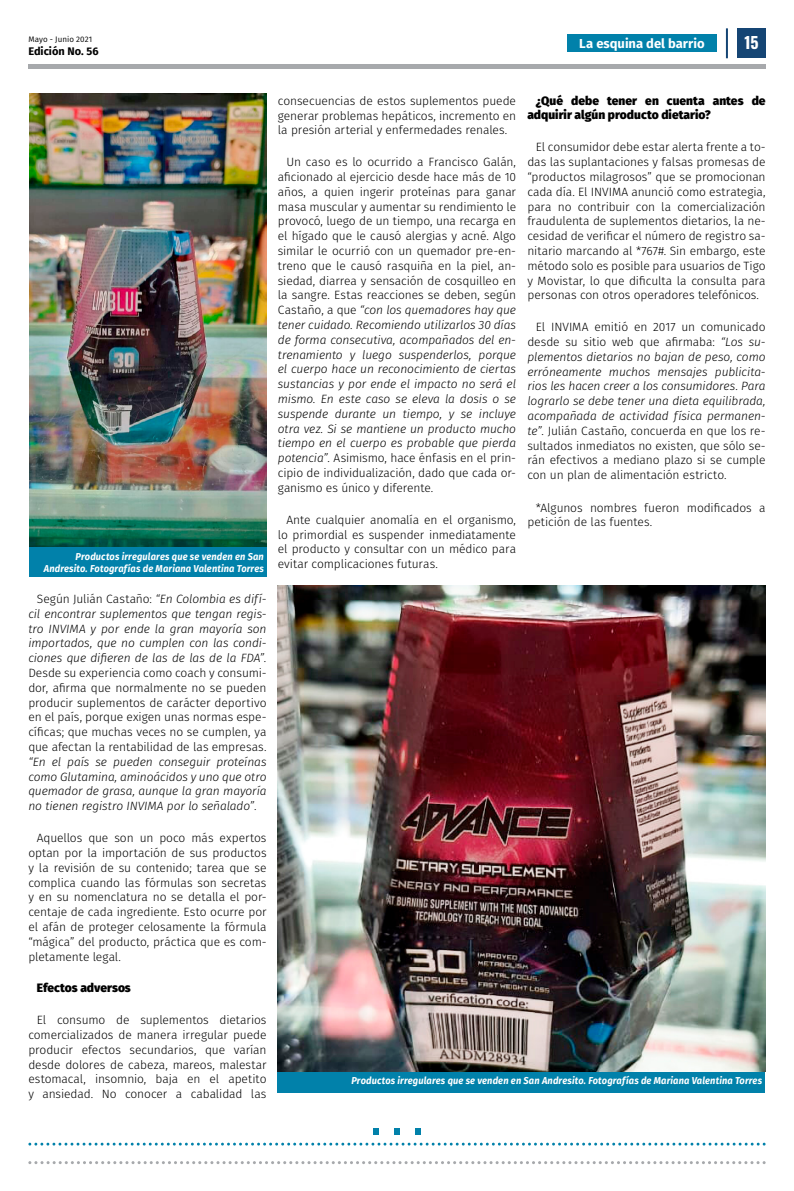
<style>
.page{position:relative;width:794px;height:1191px;background:#fff}
.page>*{position:absolute;margin:0;border:0;box-sizing:border-box;transform-origin:0 0}
.t1{font:700 16px "Oswald";color:#fff}
.t2{font:700 13px "Fira Sans";letter-spacing:-.005em;color:#fff}
.t3{font:300 12px/14.8px "Fira Sans";letter-spacing:-.01em;color:#000;text-align:justify}
.t4{font:italic 300 12px/14.8px "Fira Sans";letter-spacing:-.01em;color:#000;text-align:justify}
.t5{font:900 12px/14.8px "Fira Sans";color:#000}
.t6{font:700 11px "Fira Sans";color:#000}
.t7{font:italic 700 10px/12px "Fira Sans";letter-spacing:.015em;color:#fff;text-align:right;scale:.93 1}
.t8{font:8px "Fira Sans";letter-spacing:.01em;color:#000}
.s1{font-style:normal}
.s2{font-style:italic}
</style>
<div class="page">
<div style="left:567px;top:35px;width:150px;height:17px;background:#0181aa"></div>
<div style="left:737px;top:28px;width:28px;height:30px;background:#154574"></div>
<hr style="left:726px;top:28px;width:2px;height:30px;background:#154574">
<svg style="left:28px;top:1161px;width:737px;height:3px"></svg>
<div style="left:28px;top:64px;width:737px;height:5px;background:#a7a9ac"></div>
<svg style="left:373px;top:1128px;width:6px;height:6px"></svg>
<svg style="left:394px;top:1128px;width:6px;height:6px"></svg>
<svg style="left:415px;top:1128px;width:6px;height:6px"></svg>
<svg style="left:30px;top:1142px;width:735px;height:3px"></svg>
<div style="left:277px;top:1071px;width:488px;height:21px;background:#0181aa"></div>
<img style="left:29px;top:94px;width:237px;height:453px">
<div style="left:29px;top:547px;width:237px;height:30px;background:#0181aa"></div>
<img style="left:278px;top:585px;width:487px;height:486px">
<p class="t8" style="left:28px;top:33px;width:65px">Mayo - Junio 2021</p>
<p class="t6" style="left:28px;top:42px;width:72px">Edición No. 56</p>
<p class="t2" style="left:579px;top:32px;width:127px">La esquina del barrio</p>
<h1 class="t1" style="left:744px;top:29px;width:16px">15</h1>
<p class="t7" style="left:44px;top:549px;width:238px">Productos irregulares que se venden en San<br>Andresito. Fotografías de Mariana Valentina Torres</p>
<p class="t4" style="left:28px;top:591px;width:240px;text-indent:9px"><span class="s1">Según Julián Castaño:</span> “En Colombia es difí&shy;cil encontrar suplementos que tengan regis&shy;tro INVIMA y por ende la gran mayoría son importados, que no cumplen con las condi&shy;ciones que difieren de las de las de la FDA”.</p>
<p class="t3" style="left:28px;top:665px;width:240px">Desde su experiencia como coach y consumi&shy;dor, afirma que normalmente no se pueden producir suplementos de carácter deportivo en el país, porque exigen unas normas espe&shy;cíficas; que muchas veces no se cumplen, ya que afectan la rentabilidad de las empresas.</p>
<p class="t4" style="left:28px;top:754px;width:240px">“En el país se pueden conseguir proteínas como Glutamina, aminoácidos y uno que otro quemador de grasa, aunque la gran mayoría no tienen registro INVIMA por lo señalado”<span class="s1">.</span></p>
<p class="t3" style="left:28px;top:830px;width:240px;text-indent:9px">Aquellos que son un poco más expertos optan por la importación de sus productos y la revisión de su contenido; tarea que se complica cuando las fórmulas son secretas y en su nomenclatura no se detalla el por&shy;centaje de cada ingrediente. Esto ocurre por el afán de proteger celosamente la fórmula “mágica” del producto, práctica que es com&shy;pletamente legal.</p>
<p class="t5" style="left:37px;top:979px;width:95px">Efectos adversos</p>
<p class="t3" style="left:28px;top:1012px;width:240px;text-indent:9px">El consumo de suplementos dietarios comercializados de manera irregular puede producir efectos secundarios, que varían desde dolores de cabeza, mareos, malestar estomacal, insomnio, baja en el apetito y ansiedad. No conocer a cabalidad las</p>
<p class="t3" style="left:278px;top:93px;width:240px">consecuencias de estos suplementos puede generar problemas hepáticos, incremento en la presión arterial y enfermedades renales.</p>
<p class="t3" style="left:278px;top:154px;width:240px;text-indent:9px">Un caso es lo ocurrido a Francisco Galán, aficionado al ejercicio desde hace más de 10 años, a quien ingerir proteínas para ganar masa muscular y aumentar su rendimiento le provocó, luego de un tiempo, una recarga en el hígado que le causó alergias y acné. Algo similar le ocurrió con un quemador pre-en&shy;treno que le causó rasquiña en la piel, an&shy;siedad, diarrea y sensación de cosquilleo en la sangre. Estas reacciones se deben, según Castaño, a que <span class="s2">“con los quemadores hay que tener cuidado. Recomiendo utilizarlos 30 días de forma consecutiva, acompañados del en&shy;trenamiento y luego suspenderlos, porque el cuerpo hace un reconocimiento de ciertas sustancias y por ende el impacto no será el mismo. En este caso se eleva la dosis o se suspende durante un tiempo, y se incluye otra vez. Si se mantiene un producto mucho tiempo en el cuerpo es probable que pierda potencia”.</span> Asimismo, hace énfasis en el prin&shy;cipio de individualización, dado que cada or&shy;ganismo es único y diferente.</p>
<p class="t3" style="left:278px;top:512px;width:240px;text-indent:9px">Ante cualquier anomalía en el organismo, lo primordial es suspender inmediatamente el producto y consultar con un médico para evitar complicaciones futuras.</p>
<p class="t5" style="left:527px;top:92px;width:240px;text-indent:9px">¿Qué debe tener en cuenta antes de adquirir algún producto dietario?</p>
<p class="t3" style="left:527px;top:140px;width:240px;text-indent:9px">El consumidor debe estar alerta frente a to&shy;das las suplantaciones y falsas promesas de “productos milagrosos” que se promocionan cada día. El INVIMA anunció como estrategia, para no contribuir con la comercialización fraudulenta de suplementos dietarios, la ne&shy;cesidad de verificar el número de registro sa&shy;nitario marcando al *767#. Sin embargo, este método solo es posible para usuarios de Tigo y Movistar, lo que dificulta la consulta para personas con otros operadores telefónicos.</p>
<p class="t3" style="left:527px;top:319px;width:240px;text-indent:9px">El INVIMA emitió en 2017 un comunicado desde su sitio web que afirmaba: <span class="s2">“Los su&shy;plementos dietarios no bajan de peso, como erróneamente muchos mensajes publicita&shy;rios les hacen creer a los consumidores. Para lograrlo se debe tener una dieta equilibrada, acompañada de actividad física permanen&shy;te”.</span> Julián Castaño, concuerda en que los re&shy;sultados inmediatos no existen, que sólo se&shy;rán efectivos a mediano plazo si se cumple con un plan de alimentación estricto.</p>
<p class="t3" style="left:527px;top:500px;width:240px;text-indent:9px">*Algunos nombres fueron modificados a petición de las fuentes.</p>
<p class="t7" style="left:351px;top:1073px;width:443px">Productos irregulares que se venden en San Andresito. Fotografías de Mariana Valentina Torres</p>
</div>
